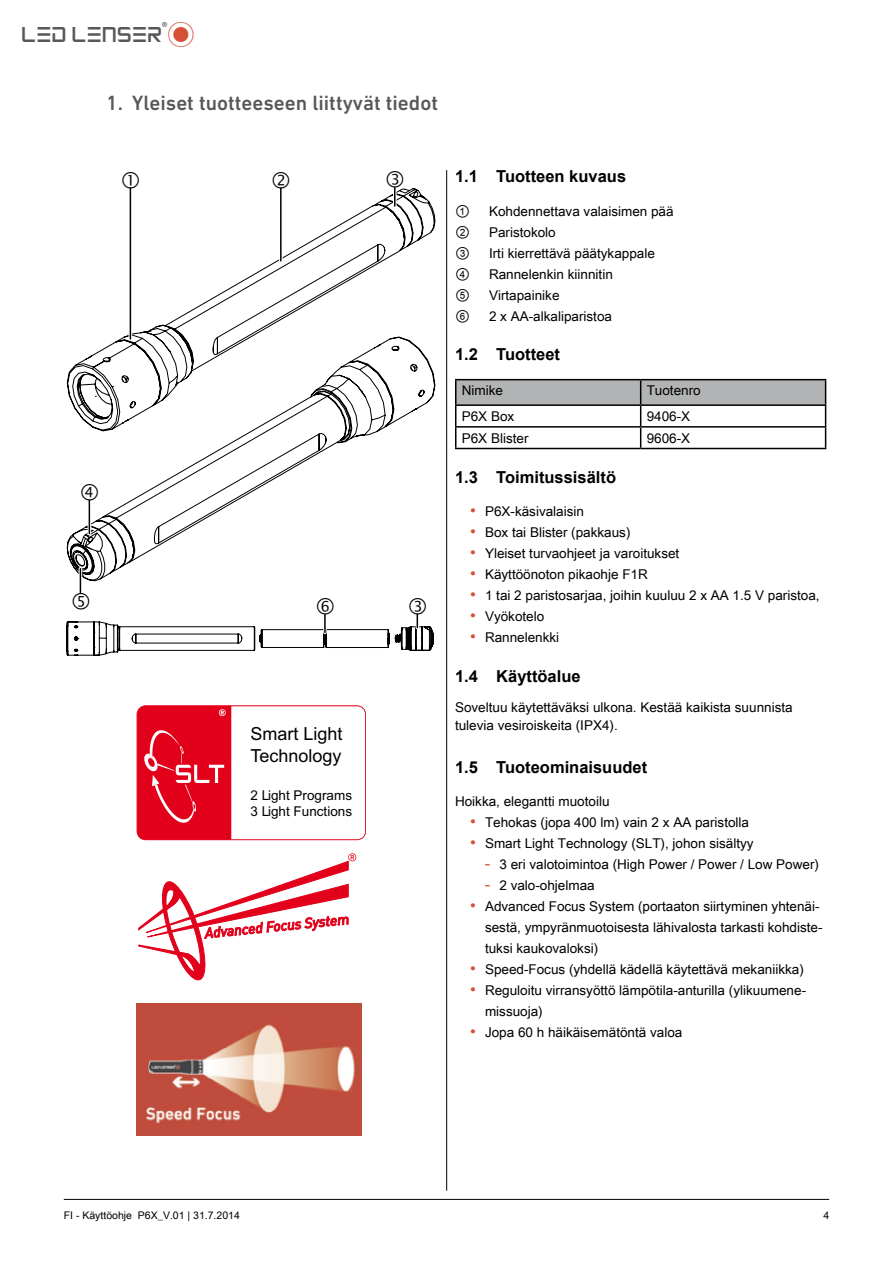
<style>
.page{position:relative;width:893px;height:1263px;background:#fff}
.page>*{position:absolute;margin:0;border:0;box-sizing:border-box;transform-origin:0 0}
.t1{font:30px "Led Lenser";color:#58585a}
.t2{font:500 21px "DIN Next W1 G";color:#58585a}
.t3{font:18px/21.6px "Arial";color:#000}
.t4{font:700 16.5px "Arial";color:#000}
.t5{font:16.5px "Num Line Four";color:#000}
.t6{font:15px "Arial Unicode MS";color:#000}
.t7{font:13.5px/21px "Arial Unicode MS";color:#000}
.t8{font:13.5px/16.2px "Arial";color:#000}
.t9{font:10.5px "Arial Unicode MS";color:#000}
.s1{color:#d65038}
.s2{font-size:16.5px;color:#d65038}
</style>
<div class="page">
<hr style="left:64px;top:1199px;width:765px;height:1px;background:#000">
<hr style="left:446px;top:170px;width:1px;height:1021px;background:#000">
<hr style="left:455px;top:379px;width:186px;height:1px;background:#000">
<hr style="left:641px;top:379px;width:185px;height:1px;background:#000">
<svg style="left:455px;top:380px;width:371px;height:68px"></svg>
<hr style="left:455px;top:448px;width:186px;height:1px;background:#000">
<hr style="left:641px;top:448px;width:185px;height:1px;background:#000">
<svg style="left:126px;top:187px;width:309px;height:149px"></svg>
<svg style="left:66px;top:336px;width:370px;height:278px"></svg>
<svg style="left:393px;top:188px;width:4px;height:18px"></svg>
<hr style="left:279px;top:188px;width:4px;height:73px;background:#fff">
<hr style="left:88px;top:500px;width:3px;height:34px;background:#fff">
<hr style="left:79px;top:569px;width:3px;height:24px;background:#fff">
<hr style="left:129px;top:188px;width:3px;height:151px;background:#fff">
<svg style="left:394px;top:188px;width:1px;height:18px"></svg>
<hr style="left:280px;top:188px;width:2px;height:73px;background:#000">
<svg style="left:66px;top:614px;width:368px;height:42px"></svg>
<hr style="left:89px;top:500px;width:1px;height:34px;background:#000">
<svg style="left:80px;top:569px;width:1px;height:24px"></svg>
<hr style="left:130px;top:188px;width:1px;height:151px;background:#000">
<svg style="left:138px;top:853px;width:218px;height:128px"></svg>
<svg style="left:137px;top:705px;width:229px;height:135px"></svg>
<img style="left:136px;top:1003px;width:225px;height:132px">
<h1 class="t1" style="left:21px;top:19px;width:175px">Led Lenser®<span class="s1">*</span></h1>
<h2 class="t2" style="left:106px;top:91px;width:333px">1. Yleiset tuotteeseen liittyvät tiedot</h2>
<p class="t5" style="left:122px;top:172px;width:19px">1</p>
<p class="t5" style="left:81px;top:484px;width:19px">4</p>
<p class="t5" style="left:73px;top:592px;width:19px">5</p>
<p class="t5" style="left:273px;top:172px;width:19px">2</p>
<p class="t5" style="left:317px;top:598px;width:19px">6</p>
<h3 class="t3" style="left:250px;top:725px;width:94px">Smart Light<br>Technology</h3>
<p class="t8" style="left:250px;top:788px;width:103px">2 Light Programs<br>3 Light Functions</p>
<p class="t5" style="left:387px;top:171px;width:19px">3</p>
<p class="t5" style="left:409px;top:598px;width:19px">3</p>
<p class="t4" style="left:455px;top:165px;width:173px">1.1 Tuotteen kuvaus</p>
<p class="t6" style="left:455px;top:200px;width:16px">①</p>
<p class="t7" style="left:489px;top:200px;width:186px">Kohdennettava valaisimen pää</p>
<p class="t6" style="left:455px;top:221px;width:16px">②</p>
<p class="t7" style="left:489px;top:221px;width:68px">Paristokolo</p>
<p class="t6" style="left:455px;top:242px;width:16px">③</p>
<p class="t7" style="left:489px;top:242px;width:167px">Irti kierrettävä päätykappale</p>
<p class="t6" style="left:455px;top:263px;width:16px">④</p>
<p class="t7" style="left:489px;top:263px;width:125px">Rannelenkin kiinnitin</p>
<p class="t6" style="left:455px;top:284px;width:16px">⑤</p>
<p class="t7" style="left:489px;top:284px;width:72px">Virtapainike</p>
<p class="t6" style="left:455px;top:305px;width:16px">⑥</p>
<p class="t7" style="left:489px;top:305px;width:125px">2 x AA-alkaliparistoa</p>
<p class="t4" style="left:455px;top:343px;width:107px">1.2 Tuotteet</p>
<p class="t7" style="left:462px;top:380px;width:43px">Nimike</p>
<p class="t7" style="left:647px;top:380px;width:56px">Tuotenro</p>
<p class="t7" style="left:462px;top:405px;width:54px">P6X Box</p>
<p class="t7" style="left:647px;top:405px;width:45px">9406-X</p>
<p class="t7" style="left:462px;top:427px;width:68px">P6X Blister</p>
<p class="t7" style="left:647px;top:427px;width:45px">9606-X</p>
<p class="t4" style="left:455px;top:466px;width:163px">1.3 Toimitussisältö</p>
<p class="t7" style="left:470px;top:501px;width:116px"><span class="s2">•</span> P6X-käsivalaisin</p>
<p class="t7" style="left:470px;top:522px;width:162px"><span class="s2">•</span> Box tai Blister (pakkaus)</p>
<p class="t7" style="left:470px;top:543px;width:211px"><span class="s2">•</span> Yleiset turvaohjeet ja varoitukset</p>
<p class="t7" style="left:470px;top:564px;width:179px"><span class="s2">•</span> Käyttöönoton pikaohje F1R</p>
<p class="t7" style="left:470px;top:585px;width:351px"><span class="s2">•</span> 1 tai 2 paristosarjaa, joihin kuuluu 2 x AA 1.5 V paristoa,</p>
<p class="t7" style="left:470px;top:606px;width:76px"><span class="s2">•</span> Vyökotelo</p>
<p class="t7" style="left:470px;top:627px;width:91px"><span class="s2">•</span> Rannelenkki</p>
<p class="t4" style="left:455px;top:665px;width:127px">1.4 Käyttöalue</p>
<p class="t7" style="left:455px;top:698px;width:339px;line-height:18px">Soveltuu käytettäväksi ulkona. Kestää kaikista suunnista tulevia vesiroiskeita (IPX4).</p>
<p class="t4" style="left:455px;top:756px;width:194px">1.5 Tuoteominaisuudet</p>
<p class="t7" style="left:455px;top:791px;width:156px">Hoikka, elegantti muotoilu</p>
<p class="t7" style="left:470px;top:812px;width:281px"><span class="s2">•</span> Tehokas (jopa 400 lm) vain 2 x AA paristolla</p>
<p class="t7" style="left:470px;top:833px;width:285px"><span class="s2">•</span> Smart Light Technology (SLT), johon sisältyy</p>
<p class="t7" style="left:485px;top:854px;width:336px"><span class="s2">-</span> 3 eri valotoimintoa (High Power / Power / Low Power)</p>
<p class="t7" style="left:485px;top:875px;width:111px"><span class="s2">-</span> 2 valo-ohjelmaa</p>
<p class="t7" style="left:485px;top:896px;width:339px;text-indent:-15px"><span class="s2">•</span> Advanced Focus System (portaaton siirtyminen yhtenäi&shy;sestä, ympyränmuotoisesta lähivalosta tarkasti kohdiste&shy;tuksi kaukovaloksi)</p>
<p class="t7" style="left:470px;top:959px;width:335px"><span class="s2">•</span> Speed-Focus (yhdellä kädellä käytettävä mekaniikka)</p>
<p class="t7" style="left:485px;top:980px;width:323px;text-indent:-15px"><span class="s2">•</span> Reguloitu virransyöttö lämpötila-anturilla (ylikuumene&shy;missuoja)</p>
<p class="t7" style="left:470px;top:1022px;width:214px"><span class="s2">•</span> Jopa 60 h häikäisemätöntä valoa</p>
<p class="t9" style="left:64px;top:1208px;width:178px">FI - Käyttöohje P6X_V.01 | 31.7.2014</p>
<p class="t9" style="left:823px;top:1208px;width:7px">4</p>
</div>
